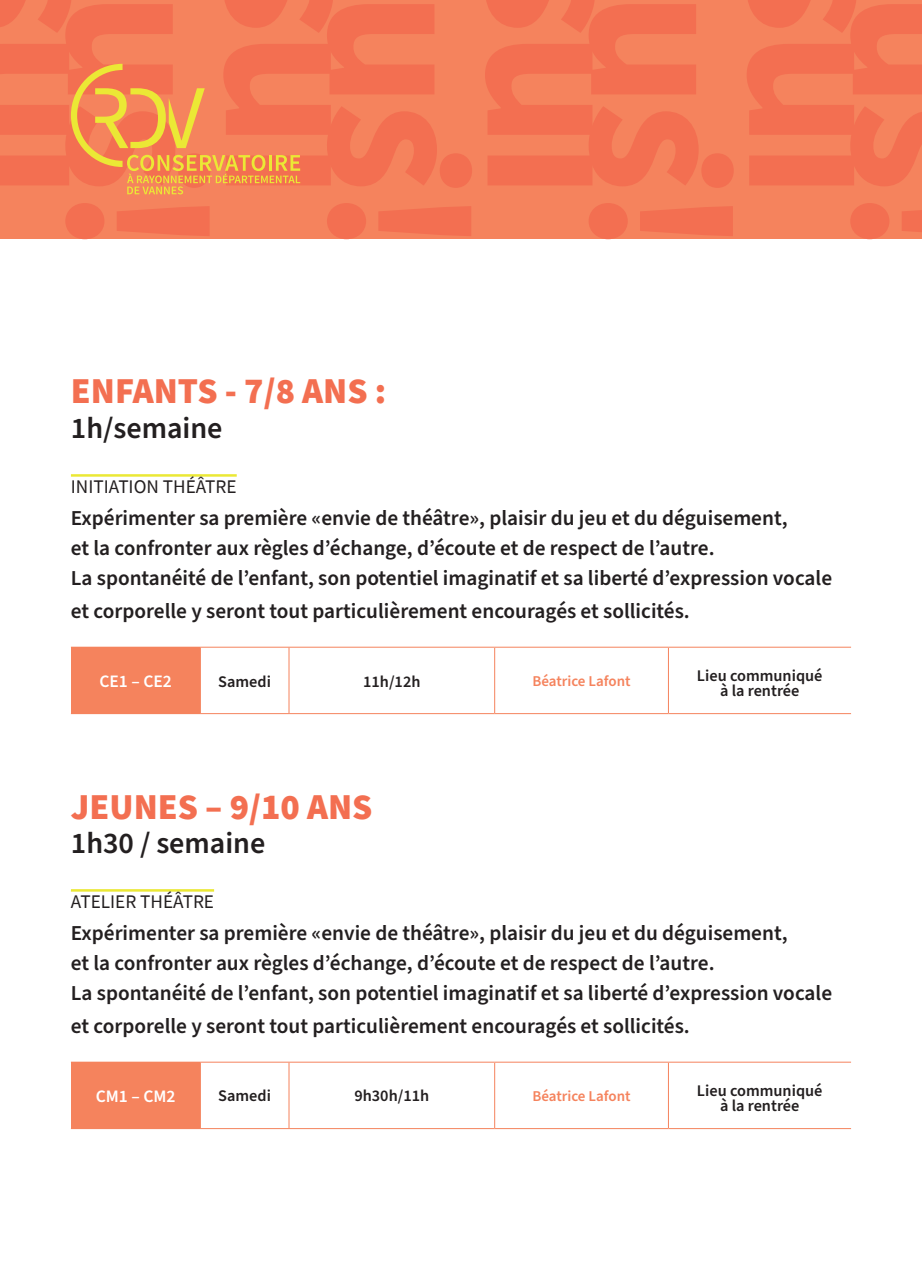
<style>
.page{position:relative;width:922px;height:1276px;background:#fff}
.page>*{position:absolute;margin:0;border:0;box-sizing:border-box;transform-origin:0 0}
.t1{font:900 36.25px "Source Sans Pro";color:#f36f51}
.t2{font:600 30px "Source Sans Pro";color:#231f20}
.t3{font:600 21.25px/30px "Source Sans Pro";color:#231f20}
.t4{font:19.25px "Source Sans Pro";color:#231f20}
.t5{font:600 17.5px "Source Sans Pro";color:#fff}
.t6{font:600 16.25px/15px "Source Sans Pro";color:#231f20;text-align:center}
.t7{font:600 15px "Source Sans Pro";color:#f5835d}
</style>
<div class="page">
<svg style="left:0;top:0;width:921px;height:239px;background:#f37c56"></svg>
<hr style="left:71px;top:474px;width:166px;height:3px;background:#ebe835">
<hr style="left:71px;top:889px;width:143px;height:2px;background:#ebe835">
<div style="left:71px;top:647px;width:129px;height:66px;background:#f5835d"></div>
<svg style="left:289px;top:648px;width:380px;height:65px"></svg>
<hr style="left:71px;top:713px;width:129px;height:1px;background:#f5835d">
<hr style="left:200px;top:647px;width:1px;height:66px;background:#f5835d">
<hr style="left:200px;top:647px;width:89px;height:1px;background:#f5835d">
<hr style="left:200px;top:713px;width:89px;height:1px;background:#f5835d">
<hr style="left:288px;top:647px;width:1px;height:66px;background:#f5835d">
<hr style="left:289px;top:647px;width:205px;height:1px;background:#f5835d">
<hr style="left:289px;top:713px;width:205px;height:1px;background:#f5835d">
<hr style="left:494px;top:647px;width:1px;height:66px;background:#f5835d">
<hr style="left:494px;top:647px;width:174px;height:1px;background:#f5835d">
<hr style="left:494px;top:713px;width:174px;height:1px;background:#f5835d">
<hr style="left:667px;top:647px;width:1px;height:66px;background:#f5835d">
<hr style="left:668px;top:647px;width:182px;height:1px;background:#f5835d">
<hr style="left:668px;top:713px;width:182px;height:1px;background:#f5835d">
<div style="left:71px;top:1062px;width:129px;height:66px;background:#f5835d"></div>
<svg style="left:201px;top:1062px;width:649px;height:66px"></svg>
<hr style="left:71px;top:1061px;width:129px;height:1px;background:#f5835d">
<hr style="left:71px;top:1128px;width:129px;height:1px;background:#f5835d">
<hr style="left:200px;top:1062px;width:1px;height:66px;background:#f5835d">
<hr style="left:200px;top:1061px;width:89px;height:1px;background:#f5835d">
<hr style="left:200px;top:1128px;width:89px;height:1px;background:#f5835d">
<hr style="left:288px;top:1062px;width:1px;height:66px;background:#f5835d">
<hr style="left:289px;top:1061px;width:205px;height:1px;background:#f5835d">
<hr style="left:289px;top:1128px;width:205px;height:1px;background:#f5835d">
<hr style="left:494px;top:1062px;width:1px;height:66px;background:#f5835d">
<hr style="left:494px;top:1061px;width:174px;height:1px;background:#f5835d">
<hr style="left:494px;top:1128px;width:174px;height:1px;background:#f5835d">
<hr style="left:667px;top:1062px;width:1px;height:66px;background:#f5835d">
<hr style="left:668px;top:1061px;width:182px;height:1px;background:#f5835d">
<hr style="left:668px;top:1128px;width:182px;height:1px;background:#f5835d">
<h1 class="t1" style="left:71px;top:366px;width:317px">ENFANTS - 7/8 ANS :</h1>
<h2 class="t2" style="left:71px;top:408px;width:153px">1h/semaine</h2>
<p class="t4" style="left:71px;top:474px;width:167px">INITIATION THÉÂTRE</p>
<p class="t3" style="left:71px;top:504px;width:762px">Expérimenter sa première «envie de théâtre», plaisir du jeu et du déguisement,<br>et la confronter aux règles d’échange, d’écoute et de respect de l’autre.<br>La spontanéité de l’enfant, son potentiel imaginatif et sa liberté d’expression vocale</p>
<p class="t3" style="left:71px;top:596px;width:620px">et corporelle y seront tout particulièrement encouragés et sollicités.</p>
<p class="t5" style="left:99px;top:669px;width:74px">CE1 – CE2</p>
<p class="t6" style="left:218px;top:674px;width:54px">Samedi</p>
<p class="t6" style="left:363px;top:674px;width:59px">11h/12h</p>
<p class="t7" style="left:532px;top:671px;width:100px">Béatrice Lafont</p>
<p class="t6" style="left:696px;top:669px;width:127px">Lieu communiqué à la rentrée</p>
<h1 class="t1" style="left:71px;top:782px;width:303px">JEUNES – 9/10 ANS</h1>
<h2 class="t2" style="left:71px;top:823px;width:196px">1h30 / semaine</h2>
<p class="t4" style="left:71px;top:889px;width:145px">ATELIER THÉÂTRE</p>
<p class="t3" style="left:71px;top:919px;width:762px">Expérimenter sa première «envie de théâtre», plaisir du jeu et du déguisement,<br>et la confronter aux règles d’échange, d’écoute et de respect de l’autre.<br>La spontanéité de l’enfant, son potentiel imaginatif et sa liberté d’expression vocale</p>
<p class="t3" style="left:71px;top:1011px;width:620px">et corporelle y seront tout particulièrement encouragés et sollicités.</p>
<p class="t5" style="left:96px;top:1084px;width:81px">CM1 – CM2</p>
<p class="t6" style="left:218px;top:1089px;width:54px">Samedi</p>
<p class="t6" style="left:354px;top:1089px;width:76px">9h30h/11h</p>
<p class="t7" style="left:532px;top:1086px;width:100px">Béatrice Lafont</p>
<p class="t6" style="left:696px;top:1083px;width:127px">Lieu communiqué à la rentrée</p>
</div>
